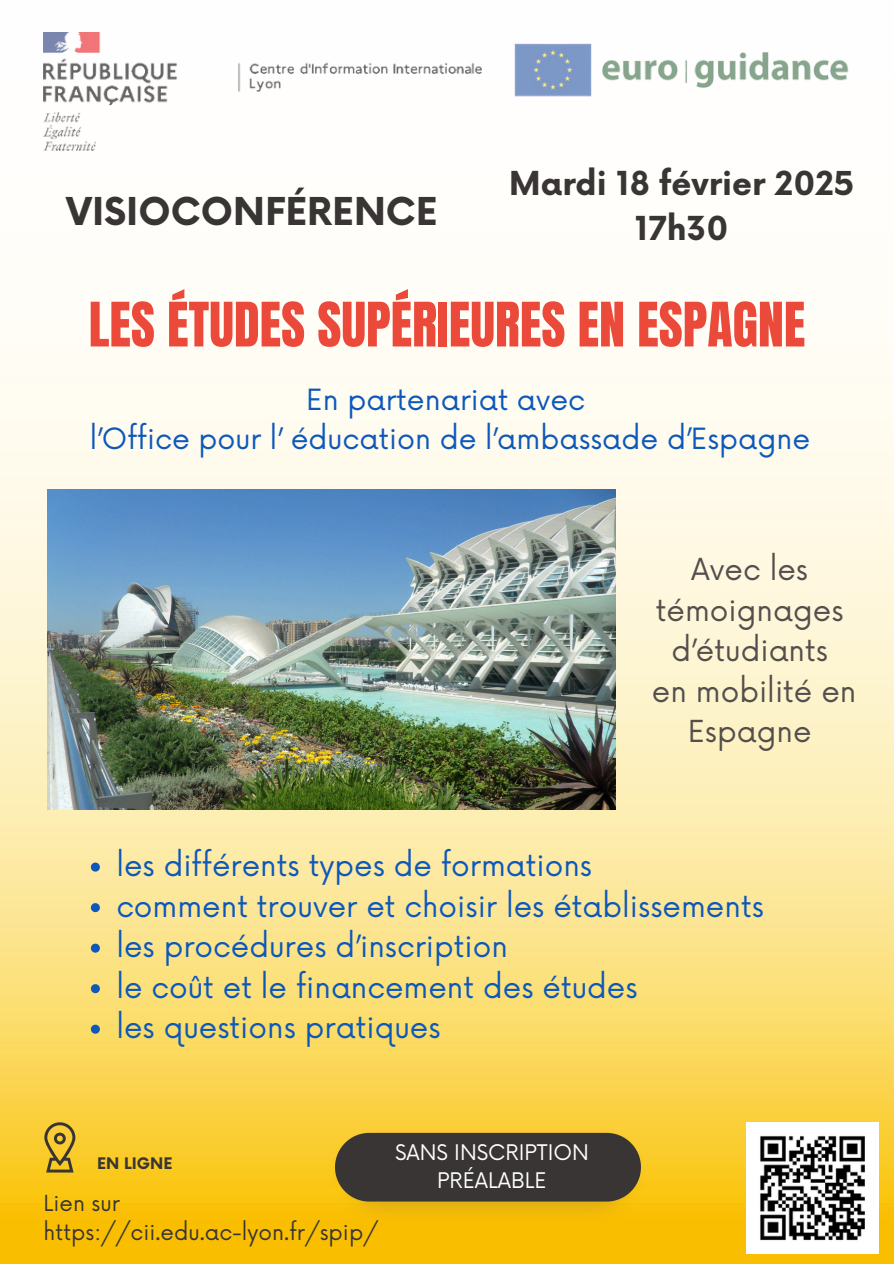
<style>
.page{position:relative;width:894px;height:1264px;background:#fff}
.page>*{position:absolute;margin:0;border:0;box-sizing:border-box;transform-origin:0 0}
.t1{font:52.05px "Anton";color:#eb493a}
.t2{font:700 37.35px "Now";color:#383534}
.t3{font:700 32.1px/45px "Now";color:#383534;text-align:center}
.t4{font:29.55px "Now";color:#0c58bb}
.t5{font:29.55px/40.5px "Now";color:#544f4d;text-align:center}
.t6{font:28.5px/39.3px "Now";color:#0c58bb;text-align:center}
.t7{font:21.6px "Now";color:#383534}
.t8{font:21px/28.8px "Now";color:#fff;text-align:center}
.t9{font:700 15.6px "Now";color:#383534}
</style>
<div class="page">
<img style="left:0;top:32px;width:893px;height:1231px">
<img style="left:333px;top:1126px;width:311px;height:97px">
<div style="left:335px;top:1132px;width:305px;height:69px;background:#383534"></div>
<svg style="left:44px;top:1122px;width:31px;height:50px;background:#b6972f"></svg>
<img style="left:507px;top:37px;width:346px;height:66px">
<img style="left:44px;top:33px;width:437px;height:118px">
<img style="left:746px;top:1122px;width:132px;height:131px">
<img style="left:48px;top:490px;width:567px;height:319px">
<svg style="left:91px;top:862px;width:9px;height:9px"></svg>
<svg style="left:91px;top:903px;width:9px;height:9px"></svg>
<svg style="left:91px;top:943px;width:9px;height:9px"></svg>
<svg style="left:91px;top:984px;width:9px;height:9px"></svg>
<svg style="left:91px;top:1024px;width:9px;height:9px"></svg>
<p class="t2" style="left:66px;top:191px;width:373px">VISIOCONFÉRENCE</p>
<p class="t3" style="left:509px;top:163px;width:346px">Mardi 18 février 2025<br>17h30</p>
<h2 class="t1" style="left:89px;top:287px;width:718px">LES ÉTUDES SUPÉRIEURES EN ESPAGNE</h2>
<p class="t6" style="left:90px;top:381px;width:721px">En partenariat avec<br>l’Office pour l’ éducation de l’ambassade d’Espagne</p>
<p class="t5" style="left:651px;top:550px;width:206px">Avec les témoignages d’étudiants<br>en mobilité en<br>Espagne</p>
<h3 class="t4" style="left:116px;top:849px;width:477px">les différents types de formations</h3>
<h1 class="t4" style="left:116px;top:889px;width:649px">comment trouver et choisir les établissements</h1>
<h5 class="t4" style="left:116px;top:930px;width:393px">les procédures d’inscription</h5>
<p class="t4" style="left:116px;top:970px;width:522px">le coût et le financement des études</p>
<h4 class="t4" style="left:116px;top:1011px;width:326px">les questions pratiques</h4>
<p class="t9" style="left:97px;top:1155px;width:77px">EN LIGNE</p>
<p class="t7" style="left:44px;top:1191px;width:78px">Lien sur</p>
<p class="t7" style="left:44px;top:1220px;width:336px">https://cii.edu.ac-lyon.fr/spip/</p>
<p class="t8" style="left:395px;top:1138px;width:195px">SANS INSCRIPTION<br>PRÉALABLE</p>
</div>
